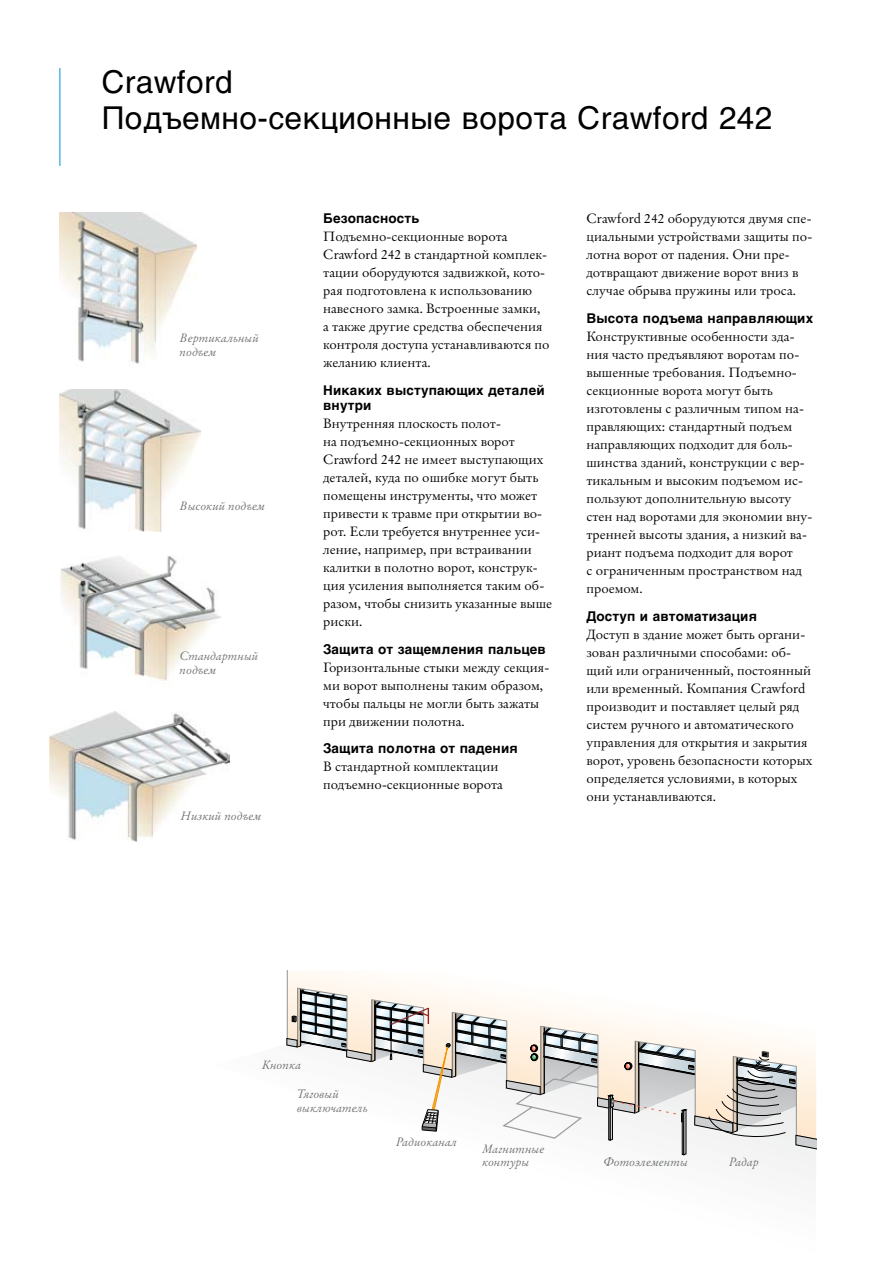
<style>
.page{position:relative;width:893px;height:1263px;background:#fff}
.page>*{position:absolute;margin:0;border:0;box-sizing:border-box;transform-origin:0 0}
.t1{font:31.5px/36px "Helvetica Cyr Upright";letter-spacing:.015em;color:#000}
.t2{font:13.5px/18px "Original Garamond CBT";color:#000}
.t3{font:700 13.5px/15px "Helvetica Cyr";letter-spacing:.015em;color:#000}
.t4{font:italic 12px/13.5px "Original Garamond CBT";color:#707173}
</style>
<div class="page">
<img style="left:60px;top:556px;width:160px;height:125px">
<img style="left:59px;top:213px;width:138px;height:151px">
<img style="left:59px;top:389px;width:142px;height:142px">
<img style="left:50px;top:711px;width:180px;height:130px">
<svg style="left:287px;top:971px;width:529px;height:203px"></svg>
<svg style="left:287px;top:985px;width:529px;height:170px"></svg>
<hr style="left:60px;top:68px;width:1px;height:98px;background:#008fd0">
<h1 class="t1" style="left:102px;top:64px;width:672px">Crawford<br>Подъемно-секционные ворота Crawford 242</h1>
<p class="t4" style="left:180px;top:331px;width:81px">Вертикальный подъем</p>
<p class="t4" style="left:180px;top:499px;width:87px">Высокий подъем</p>
<p class="t4" style="left:180px;top:650px;width:80px">Стандартный подъем</p>
<p class="t4" style="left:181px;top:809px;width:82px">Низкий подъем</p>
<p class="t3" style="left:323px;top:211px;width:98px">Безопасность</p>
<p class="t2" style="left:323px;top:228px;width:228px">Подъемно-секционные ворота Crawford 242 в стандартной комплек&shy;тации оборудуются задвижкой, кото&shy;рая подготовлена к использованию навесного замка. Встроенные замки,<br>а также другие средства обеспечения контроля доступа устанавливаются по желанию клиента.</p>
<p class="t3" style="left:323px;top:383px;width:223px">Никаких выступающих деталей внутри</p>
<p class="t2" style="left:323px;top:414px;width:231px">Внутренняя плоскость полот-<br>на подъемно-секционных ворот<br>Crawford 242 не имеет выступающих деталей, куда по ошибке могут быть помещены инструменты, что может привести к травме при открытии во&shy;рот. Если требуется внутреннее уси&shy;ление, например, при встраивании калитки в полотно ворот, конструк&shy;ция усиления выполняется таким об&shy;разом, чтобы снизить указанные выше риски.</p>
<p class="t3" style="left:323px;top:641px;width:224px">Защита от защемления пальцев</p>
<p class="t2" style="left:323px;top:658px;width:228px">Горизонтальные стыки между секция&shy;ми ворот выполнены таким образом, чтобы пальцы не могли быть зажаты при движении полотна.</p>
<p class="t3" style="left:323px;top:741px;width:196px">Защита полотна от падения</p>
<p class="t2" style="left:323px;top:758px;width:181px">В стандартной комплектации подъемно-секционные ворота</p>
<p class="t2" style="left:586px;top:209px;width:227px">Crawford 242 оборудуются двумя спе&shy;циальными устройствами защиты по&shy;лотна ворот от падения. Они пре&shy;дотвращают движение ворот вниз в случае обрыва пружины или троса.</p>
<p class="t3" style="left:586px;top:311px;width:228px">Высота подъема направляющих</p>
<p class="t2" style="left:586px;top:327px;width:227px">Конструктивные особенности зда&shy;ния часто предъявляют воротам по&shy;вышенные требования. Подъемно&shy;секционные ворота могут быть изготовлены с различным типом на&shy;правляющих: стандартный подъем направляющих подходит для боль&shy;шинства зданий, конструкции с вер&shy;тикальным и высоким подъемом ис&shy;пользуют дополнительную высоту стен над воротами для экономии вну&shy;тренней высоты здания, а низкий ва&shy;риант подъема подходит для ворот<br>с ограниченным пространством над проемом.</p>
<p class="t3" style="left:586px;top:608px;width:172px">Доступ и автоматизация</p>
<p class="t2" style="left:586px;top:625px;width:228px">Доступ в здание может быть органи&shy;зован различными способами: об&shy;щий или ограниченный, постоянный или временный. Компания Crawford производит и поставляет целый ряд систем ручного и автоматического управления для открытия и закрытия ворот, уровень безопасности которых определяется условиями, в которых они устанавливаются.</p>
<p class="t4" style="left:262px;top:1058px;width:41px">Кнопка</p>
<p class="t4" style="left:297px;top:1087px;width:72px">тяговый выключатель</p>
<p class="t4" style="left:396px;top:1135px;width:63px">Радиоканал</p>
<p class="t4" style="left:483px;top:1142px;width:63px">Магнитные контуры</p>
<p class="t4" style="left:603px;top:1155px;width:86px">Фотоэлементы</p>
<p class="t4" style="left:729px;top:1155px;width:31px">Радар</p>
</div>
